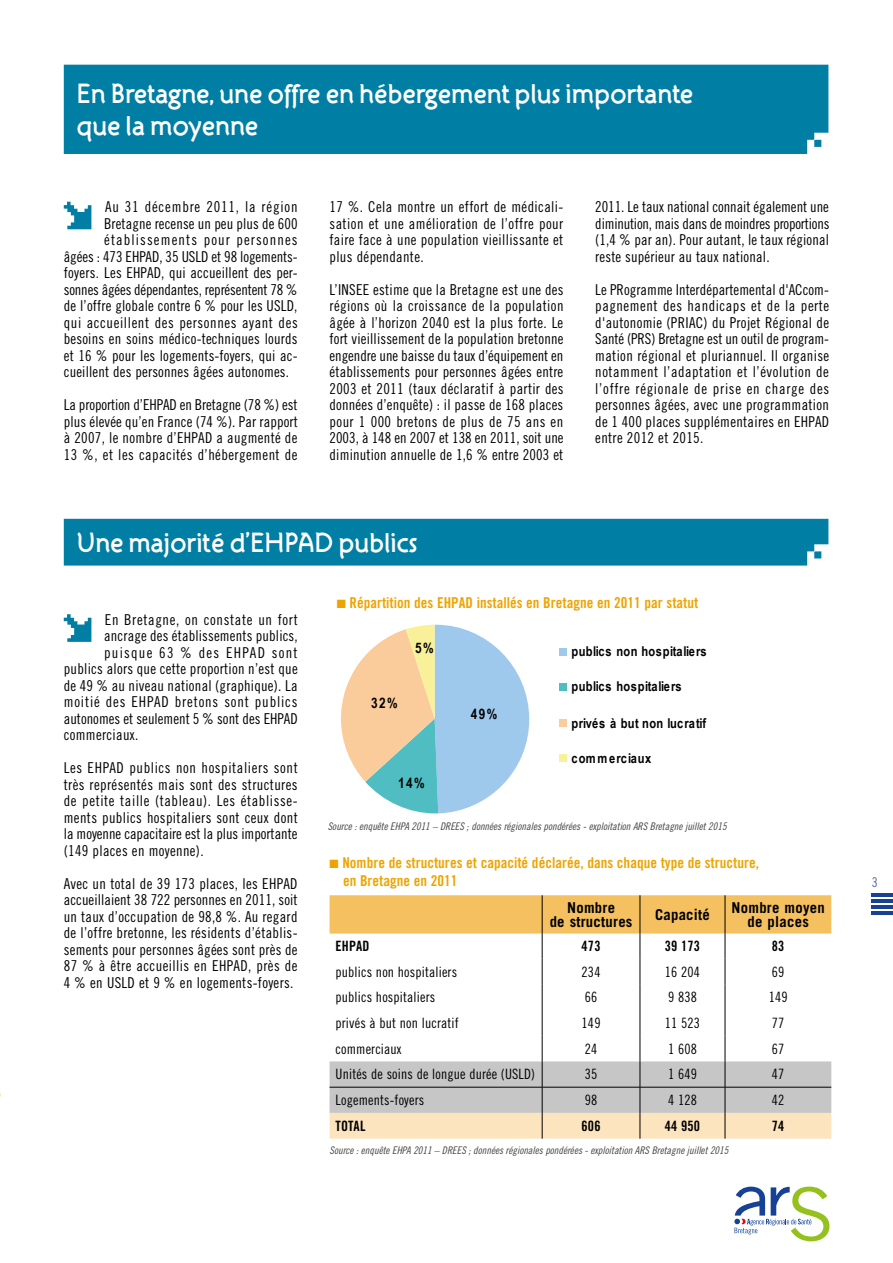
<style>
.page{position:relative;width:893px;height:1263px;background:#fff}
.page>*{position:absolute;margin:0;border:0;box-sizing:border-box;transform-origin:0 0}
.t1{font:700 27px/32.4px "Atelier Sans ITC Std";letter-spacing:-.01em;color:#fff;scale:.95 1}
.t2{font:15px/16.5px "Trade Gothic LT Std Cn 18";letter-spacing:.015em;color:#000;text-align:justify}
.t3{font:15px/18px "Trade Gothic LT Std Bd Cn 20";color:#eea400}
.t4{font:15px "Trade Gothic LT Std Cn 18";letter-spacing:.055em;color:#000}
.t5{font:700 15px/13.5px "Trade Gothic LT Std";letter-spacing:.02em;color:#000;text-align:center}
.t6{font:15px "Trade Gothic LT Std Cn 18";letter-spacing:-.01em;color:#000}
.t7{font:15px "Trade Gothic LT Std Cn 18";letter-spacing:-.005em;color:#000}
.t8{font:15px "Trade Gothic LT Std Cn 18";letter-spacing:.04em;color:#000}
.t9{font:15px "Trade Gothic LT Std Cn 18";letter-spacing:.075em;color:#000}
.t10{font:15px "Trade Gothic LT Std Cn 18";letter-spacing:.045em;color:#000}
.t11{font:15px "Trade Gothic LT Std Cn 18";letter-spacing:.085em;color:#000}
.t12{font:700 14.4px "Arial Narrow";color:#000}
.t13{font:14.25px "Trade Gothic LT Std Cn 18";letter-spacing:.01em;color:#000}
.t14{font:14.25px "Trade Gothic LT Std Bd Cn 20";letter-spacing:.01em;color:#000}
.t15{font:700 13.5px "Arial Narrow";letter-spacing:.03em;color:#000}
.t16{font:700 13.5px "Arial Narrow";letter-spacing:.07em;color:#000}
.t17{font:13.5px "Trade Gothic LT Std Cn 18";color:#5762a2}
.t18{font:10.5px "Trade Gothic LT Std Cn 18 Obl";color:#434342}
</style>
<div class="page">
<hr style="left:872px;top:893px;width:21px;height:3px;background:#164194">
<hr style="left:872px;top:905px;width:21px;height:3px;background:#164194">
<hr style="left:872px;top:911px;width:21px;height:3px;background:#164194">
<hr style="left:872px;top:899px;width:21px;height:3px;background:#164194">
<svg style="left:734px;top:1186px;width:95px;height:55px"></svg>
<svg style="left:64px;top:202px;width:27px;height:27px"></svg>
<hr style="left:0;top:778px;width:1px;height:64px;background:#007ea4">
<div style="left:64px;top:65px;width:764px;height:89px;background:#007ea4"></div>
<svg style="left:64px;top:614px;width:27px;height:28px"></svg>
<div style="left:64px;top:519px;width:764px;height:47px;background:#007ea4"></div>
<svg style="left:341px;top:625px;width:188px;height:188px"></svg>
<div style="left:560px;top:648px;width:7px;height:7px;background:#9ec9ed"></div>
<div style="left:560px;top:683px;width:7px;height:7px;background:#4fbdc2"></div>
<div style="left:560px;top:719px;width:7px;height:8px;background:#fbcc9b"></div>
<div style="left:560px;top:755px;width:7px;height:7px;background:#f9f19a"></div>
<svg style="left:330px;top:895px;width:501px;height:244px"></svg>
<hr style="left:330px;top:1087px;width:212px;height:1px;background:#000">
<hr style="left:542px;top:1087px;width:98px;height:1px;background:#000">
<hr style="left:640px;top:1087px;width:85px;height:1px;background:#000">
<hr style="left:725px;top:1087px;width:106px;height:1px;background:#000">
<h1 class="t1" style="left:77px;top:77px;width:651px">En Bretagne, une offre en hébergement plus importante que la moyenne</h1>
<p class="t4" style="left:105px;top:198px;width:194px">Au 31 décembre 2011, la région</p>
<p class="t2" style="left:104px;top:215px;width:195px">Bretagne recense un peu plus de 600</p>
<p class="t9" style="left:104px;top:231px;width:195px">établissements pour personnes</p>
<p class="t7" style="left:64px;top:248px;width:236px">âgées : 473 EHPAD, 35 USLD et 98 logements-</p>
<p class="t2" style="left:64px;top:265px;width:235px">foyers. Les EHPAD, qui accueillent des per-</p>
<p class="t6" style="left:64px;top:281px;width:235px">sonnes âgées dépendantes, représentent 78 %</p>
<p class="t2" style="left:64px;top:298px;width:235px">de l’offre globale contre 6 % pour les USLD,</p>
<p class="t8" style="left:64px;top:314px;width:235px">qui accueillent des personnes ayant des</p>
<p class="t2" style="left:64px;top:331px;width:235px">besoins en soins médico-techniques lourds</p>
<p class="t2" style="left:64px;top:347px;width:235px">et 16 % pour les logements-foyers, qui ac-</p>
<p class="t2" style="left:64px;top:364px;width:227px">cueillent des personnes âgées autonomes.</p>
<p class="t2" style="left:64px;top:397px;width:236px">La proportion d’EHPAD en Bretagne (78 %) est plus élevée qu’en France (74 %). Par rapport à 2007, le nombre d’EHPAD a augmenté de 13 %, et les capacités d’hébergement de</p>
<p class="t2" style="left:330px;top:199px;width:235px">17 %. Cela montre un effort de médicali&shy;sation et une amélioration de l’offre pour faire face à une population vieillissante et plus dépendante.</p>
<p class="t2" style="left:330px;top:281px;width:236px">L’INSEE estime que la Bretagne est une des régions où la croissance de la population âgée à l’horizon 2040 est la plus forte. Le fort vieillissement de la population bretonne engendre une baisse du taux d’équipement en établissements pour personnes âgées entre 2003 et 2011 (taux déclaratif à partir des données d’enquête) : il passe de 168 places pour 1 000 bretons de plus de 75 ans en 2003, à 148 en 2007 et 138 en 2011, soit une diminution annuelle de 1,6 % entre 2003 et</p>
<h1 class="t1" style="left:77px;top:526px;width:361px">Une majorité d’EHPAD publics</h1>
<p class="t2" style="left:595px;top:199px;width:236px">2011. Le taux national connait également une diminution, mais dans de moindres proportions (1,4 % par an). Pour autant, le taux régional reste supérieur au taux national.</p>
<p class="t2" style="left:595px;top:281px;width:235px">Le PRogramme Interdépartemental d'ACcom&shy;pagnement des handicaps et de la perte d'autonomie (PRIAC) du Projet Régional de Santé (PRS) Bretagne est un outil de program&shy;mation régional et pluriannuel. Il organise notamment l’adaptation et l’évolution de l’offre régionale de prise en charge des personnes âgées, avec une programmation de 1 400 places supplémentaires en EHPAD entre 2012 et 2015.</p>
<p class="t10" style="left:105px;top:611px;width:194px">En Bretagne, on constate un fort</p>
<p class="t2" style="left:104px;top:628px;width:195px">ancrage des établissements publics,</p>
<p class="t11" style="left:104px;top:644px;width:195px">puisque 63 % des EHPAD sont</p>
<p class="t2" style="left:64px;top:661px;width:235px">publics alors que cette proportion n’est que</p>
<p class="t2" style="left:64px;top:677px;width:235px">de 49 % au niveau national (graphique). La</p>
<p class="t4" style="left:64px;top:693px;width:235px">moitié des EHPAD bretons sont publics</p>
<p class="t2" style="left:64px;top:710px;width:236px">autonomes et seulement 5 % sont des EHPAD</p>
<p class="t2" style="left:64px;top:727px;width:76px">commerciaux.</p>
<p class="t2" style="left:64px;top:760px;width:235px">Les EHPAD publics non hospitaliers sont très représentés mais sont des structures de petite taille (tableau). Les établisse&shy;ments publics hospitaliers sont ceux dont la moyenne capacitaire est la plus importante (149 places en moyenne).</p>
<p class="t2" style="left:64px;top:875px;width:235px">Avec un total de 39 173 places, les EHPAD accueillaient 38 722 personnes en 2011, soit un taux d’occupation de 98,8 %. Au regard de l’offre bretonne, les résidents d’établis&shy;sements pour personnes âgées sont près de 87 % à être accueillis en EHPAD, près de 4 % en USLD et 9 % en logements-foyers.</p>
<p class="t3" style="left:337px;top:594px;width:363px">■ Répartition des EHPAD installés en Bretagne en 2011 par statut</p>
<p class="t12" style="left:371px;top:692px;width:28px">32%</p>
<p class="t12" style="left:415px;top:637px;width:20px">5%</p>
<p class="t15" style="left:572px;top:641px;width:137px">publics non hospitaliers</p>
<p class="t15" style="left:572px;top:676px;width:112px">publics hospitaliers</p>
<p class="t15" style="left:572px;top:712px;width:136px">privés à but non lucratif</p>
<p class="t16" style="left:572px;top:748px;width:81px">commerciaux</p>
<p class="t12" style="left:471px;top:703px;width:28px">49%</p>
<p class="t12" style="left:398px;top:772px;width:28px">14%</p>
<p class="t18" style="left:328px;top:820px;width:400px">Source : enquête EHPA 2011 – DREES ; données régionales pondérées - exploitation ARS Bretagne juillet 2015</p>
<p class="t3" style="left:343px;top:853px;width:417px;text-indent:-13px">■ Nombre de structures et capacité déclarée, dans chaque type de structure, en Bretagne en 2011</p>
<p class="t5" style="left:550px;top:901px;width:84px">Nombre<br>de structures</p>
<p class="t5" style="left:655px;top:907px;width:56px">Capacité</p>
<p class="t5" style="left:732px;top:901px;width:95px">Nombre moyen de places</p>
<p class="t14" style="left:336px;top:937px;width:36px">EHPAD</p>
<p class="t14" style="left:582px;top:937px;width:20px">473</p>
<p class="t14" style="left:665px;top:937px;width:37px">39 173</p>
<p class="t14" style="left:772px;top:937px;width:14px">83</p>
<p class="t13" style="left:336px;top:963px;width:123px">publics non hospitaliers</p>
<p class="t13" style="left:582px;top:963px;width:20px">234</p>
<p class="t13" style="left:665px;top:963px;width:37px">16 204</p>
<p class="t13" style="left:772px;top:963px;width:14px">69</p>
<p class="t13" style="left:336px;top:989px;width:101px">publics hospitaliers</p>
<p class="t13" style="left:585px;top:989px;width:14px">66</p>
<p class="t13" style="left:668px;top:989px;width:30px">9 838</p>
<p class="t13" style="left:769px;top:989px;width:20px">149</p>
<p class="t13" style="left:336px;top:1014px;width:125px">privés à but non lucratif</p>
<p class="t13" style="left:582px;top:1014px;width:20px">149</p>
<p class="t13" style="left:665px;top:1014px;width:37px">11 523</p>
<p class="t13" style="left:772px;top:1014px;width:14px">77</p>
<p class="t13" style="left:336px;top:1040px;width:68px">commerciaux</p>
<p class="t13" style="left:585px;top:1040px;width:14px">24</p>
<p class="t13" style="left:668px;top:1040px;width:30px">1 608</p>
<p class="t13" style="left:772px;top:1040px;width:14px">67</p>
<p class="t13" style="left:336px;top:1066px;width:201px">Unités de soins de longue durée (USLD)</p>
<p class="t13" style="left:585px;top:1066px;width:14px">35</p>
<p class="t13" style="left:668px;top:1066px;width:30px">1 649</p>
<p class="t13" style="left:772px;top:1066px;width:14px">47</p>
<p class="t13" style="left:336px;top:1092px;width:90px">Logements-foyers</p>
<p class="t13" style="left:585px;top:1092px;width:14px">98</p>
<p class="t13" style="left:668px;top:1092px;width:30px">4 128</p>
<p class="t13" style="left:772px;top:1092px;width:14px">42</p>
<p class="t14" style="left:336px;top:1117px;width:31px">TOTAL</p>
<p class="t14" style="left:582px;top:1117px;width:20px">606</p>
<p class="t14" style="left:665px;top:1117px;width:37px">44 950</p>
<p class="t14" style="left:772px;top:1117px;width:14px">74</p>
<p class="t18" style="left:330px;top:1144px;width:400px">Source : enquête EHPA 2011 – DREES ; données régionales pondérées - exploitation ARS Bretagne juillet 2015</p>
<p class="t17" style="left:872px;top:874px;width:7px">3</p>
</div>
